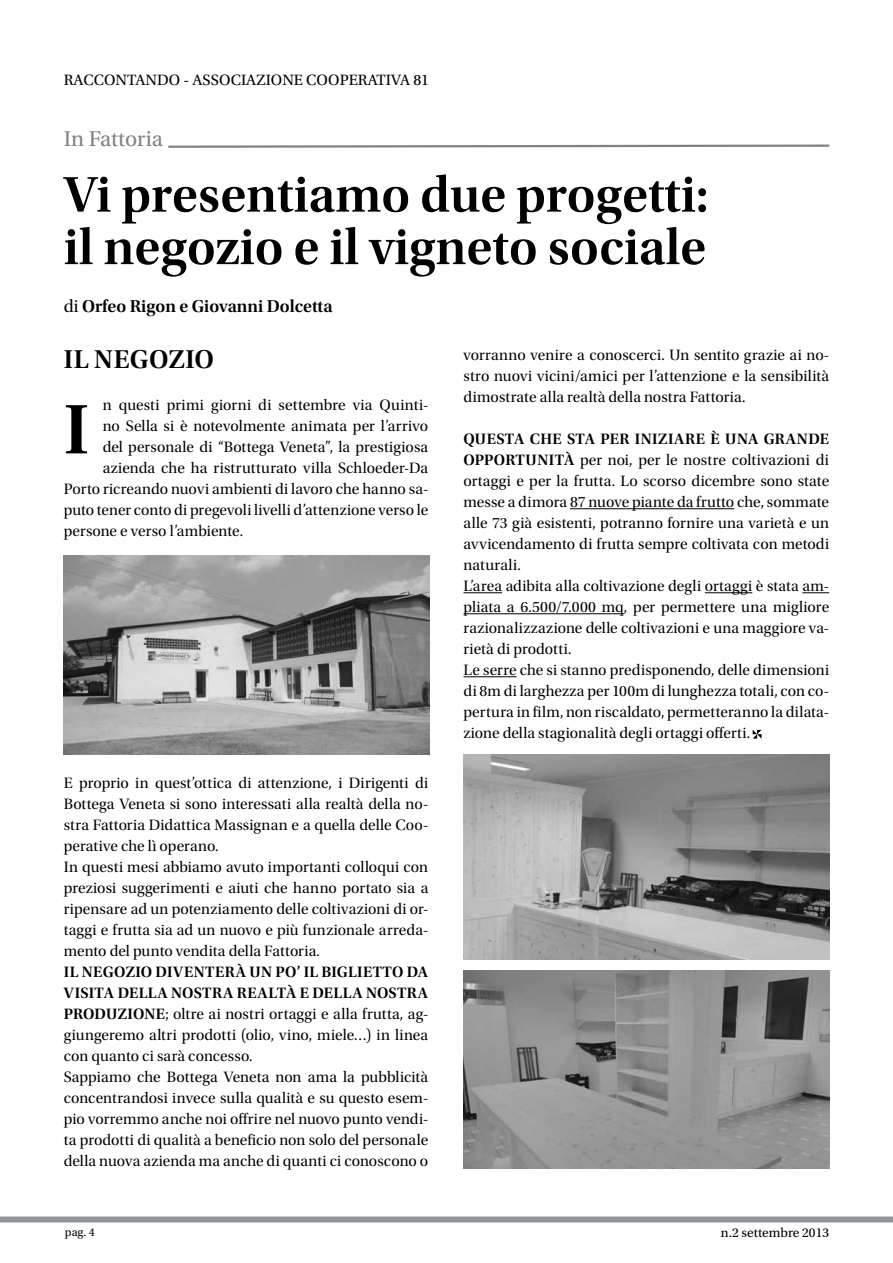
<style>
.page{position:relative;width:893px;height:1263px;background:#fff}
.page>*{position:absolute;margin:0;border:0;box-sizing:border-box;transform-origin:0 0}
.t1{font:73.5px "Utopia Std Semibold Subh";color:#000}
.t2{font:52.5px/52.5px "Utopia Std Semibold Subh";letter-spacing:-.005em;color:#000}
.t3{font:27px "Utopia Std Semibold Subh";letter-spacing:.015em;color:#000}
.t4{font:22.5px "Utopia Std";color:#808285}
.t5{font:18px "Utopia Std Semibold Subh";color:#000}
.t6{font:15.75px/21px "Utopia Std Subh";letter-spacing:.005em;color:#000}
.t7{font:15.75px/21px "Utopia Std Semibold Subh";letter-spacing:.025em;color:#000}
.t8{font:15.75px "Utopia Std";color:#000}
.t9{font:13.5px "Utopia Std";color:#000}
.t10{font:12px "Utopia Std";color:#000}
.s1{font-family:"Utopia Std Subh"}
.s2{font-family:"Utopia Std Semibold Subh"}
</style>
<div class="page">
<div style="left:0;top:1216px;width:893px;height:6px;background:#939598"></div>
<hr style="left:570px;top:508px;width:164px;height:1px;background:#000">
<hr style="left:463px;top:592px;width:39px;height:1px;background:#000">
<hr style="left:705px;top:592px;width:47px;height:1px;background:#000">
<svg style="left:802px;top:592px;width:27px;height:1px"></svg>
<hr style="left:463px;top:613px;width:161px;height:1px;background:#000">
<hr style="left:463px;top:676px;width:54px;height:1px;background:#000">
<svg style="left:168px;top:144px;width:662px;height:4px"></svg>
<img style="left:64px;top:555px;width:365px;height:199px">
<img style="left:463px;top:755px;width:366px;height:205px">
<img style="left:463px;top:971px;width:366px;height:197px">
<svg style="left:753px;top:730px;width:8px;height:9px"></svg>
<p class="t8" style="left:64px;top:71px;width:367px">RACCONTANDO - ASSOCIAZIONE COOPERATIVA 81</p>
<h3 class="t4" style="left:64px;top:127px;width:101px">In Fattoria</h3>
<h2 class="t2" style="left:64px;top:169px;width:646px">VI PRESENTIAMO DUE PROGETTI:<br>IL NEGOZIO E IL VIGNETO SOCIALE</h2>
<p class="t5" style="left:64px;top:297px;width:270px"><span class="s1">di</span> ORFEO RIGON E GIOVANNI DOLCETTA</p>
<h3 class="t3" style="left:64px;top:345px;width:151px">IL NEGOZIO</h3>
<p class="t6" style="left:103px;top:395px;width:327px">n questi primi giorni di settembre via Quinti-</p>
<p class="t6" style="left:103px;top:416px;width:327px">no Sella si è notevolmente animata per l’arrivo</p>
<p class="t6" style="left:103px;top:437px;width:327px">del personale di “Bottega Veneta”, la prestigiosa</p>
<p class="t6" style="left:103px;top:458px;width:327px">azienda che ha ristrutturato villa Schloeder-Da</p>
<p class="t6" style="left:64px;top:479px;width:366px">Porto ricreando nuovi ambienti di lavoro che hanno sa-</p>
<p class="t6" style="left:64px;top:500px;width:366px">puto tener conto di pregevoli livelli d’attenzione verso le</p>
<p class="t6" style="left:64px;top:521px;width:181px">persone e verso l’ambiente.</p>
<h1 class="t1" style="left:64px;top:389px;width:23px">I</h1>
<p class="t6" style="left:64px;top:773px;width:366px">E proprio in quest’ottica di attenzione, i Dirigenti di Bottega Veneta si sono interessati alla realtà della no&shy;stra Fattoria Didattica Massignan e a quella delle Coo&shy;perative che lì operano.<br>In questi mesi abbiamo avuto importanti colloqui con preziosi suggerimenti e aiuti che hanno portato sia a ripensare ad un potenziamento delle coltivazioni di or&shy;taggi e frutta sia ad un nuovo e più funzionale arreda&shy;mento del punto vendita della Fattoria.</p>
<p class="t7" style="left:64px;top:962px;width:366px">IL NEGOZIO DIVENTERÀ UN PO’ IL BIGLIETTO DA<br>VISITA DELLA NOSTRA REALTÀ E DELLA NOSTRA</p>
<p class="t6" style="left:64px;top:1004px;width:366px"><span class="s2">PRODUZIONE</span>; oltre ai nostri ortaggi e alla frutta, ag&shy;giungeremo altri prodotti (olio, vino, miele…) in linea con quanto ci sarà concesso.<br>Sappiamo che Bottega Veneta non ama la pubblicità concentrandosi invece sulla qualità e su questo esem&shy;pio vorremmo anche noi offrire nel nuovo punto vendi&shy;ta prodotti di qualità a beneficio non solo del personale della nuova azienda ma anche di quanti ci conoscono o</p>
<p class="t10" style="left:65px;top:1226px;width:32px">pag. 4</p>
<p class="t6" style="left:463px;top:345px;width:367px;text-align:justify">vorranno venire a conoscerci. Un sentito grazie ai no&shy;stro nuovi vicini/amici per l’attenzione e la sensibilità dimostrate alla realtà della nostra Fattoria.</p>
<p class="t7" style="left:464px;top:429px;width:367px">QUESTA CHE STA PER INIZIARE È UNA GRANDE</p>
<p class="t6" style="left:463px;top:450px;width:367px"><span class="s2">OPPORTUNITÀ</span> per noi, per le nostre coltivazioni di ortaggi e per la frutta. Lo scorso dicembre sono state messe a dimora 87 nuove piante da frutto che, sommate alle 73 già esistenti, potranno fornire una varietà e un avvicendamento di frutta sempre coltivata con metodi naturali.<br>L’area adibita alla coltivazione degli ortaggi è stata am&shy;pliata a 6.500/7.000 mq, per permettere una migliore razionalizzazione delle coltivazioni e una maggiore va&shy;rietà di prodotti.<br>Le serre che si stanno predisponendo, delle dimensioni di 8m di larghezza per 100m di lunghezza totali, con co&shy;pertura in film, non riscaldato, permetteranno la dilata&shy;zione della stagionalità degli ortaggi offerti.</p>
<p class="t9" style="left:721px;top:1226px;width:110px">n.2 settembre 2013</p>
</div>
